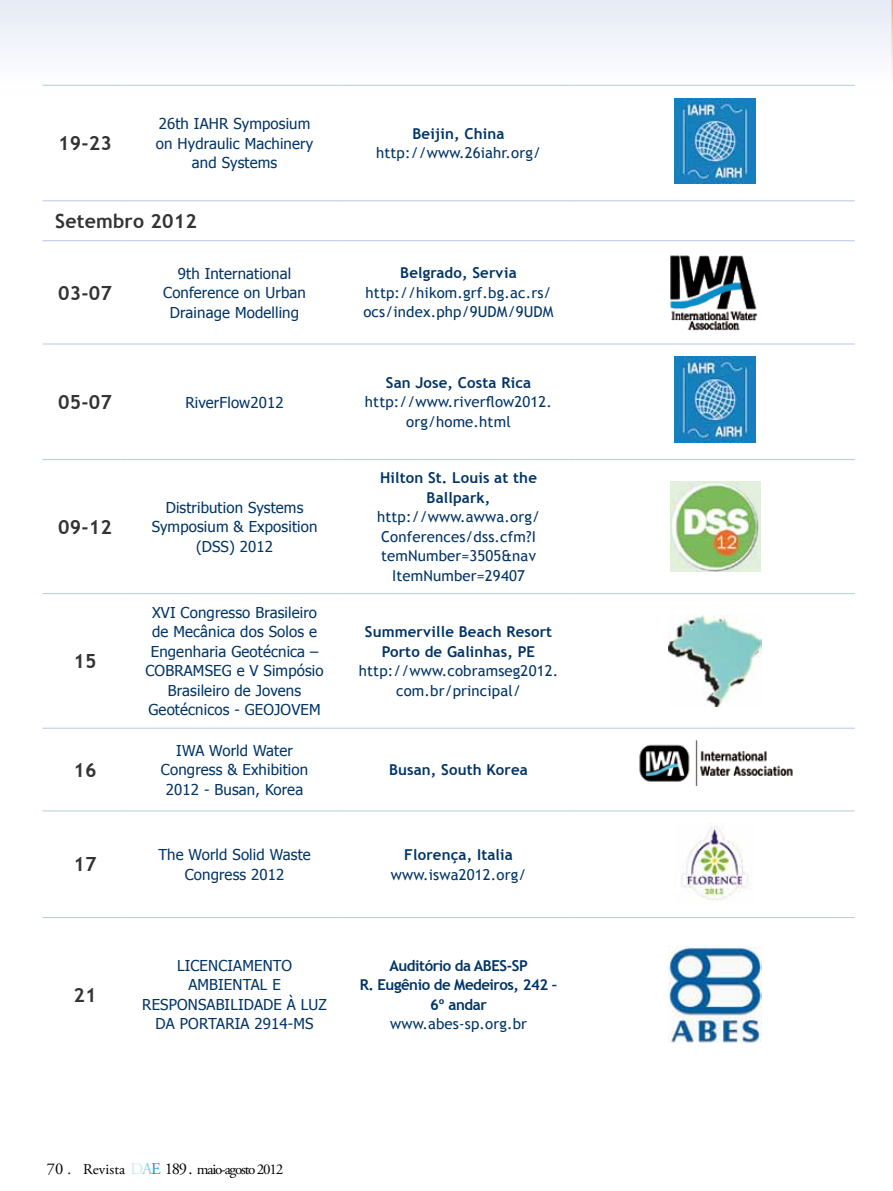
<style>
.page{position:relative;width:893px;height:1191px;background:#fff}
.page>*{position:absolute;margin:0;border:0;box-sizing:border-box;transform-origin:0 0}
.t1{font:700 19.5px "Trebuchet MS";letter-spacing:.01em;color:#333}
.t2{font:15px/19.5px "Tahoma";letter-spacing:.01em;color:#003466;text-align:center}
.t3{font:15px/19.5px "Trebuchet MS";letter-spacing:.01em;color:#003466;text-align:center}
.t4{font:700 15px/19.5px "Trebuchet MS";letter-spacing:.01em;color:#003466;text-align:center}
.t5{font:700 15px/19.5px "Trebuchet MS";letter-spacing:-.03em;color:#003466;text-align:center}
.t6{font:15px "Adobe Garamond Pro";letter-spacing:-.08em;color:#000}
.s1{font-size:16.5px}
.s2{font-size:16.5px;color:#c9e9f8}
.s3{font-size:16.5px;color:#84d0f0}
.s4{font-size:16.5px;color:#009ee0}
</style>
<div class="page">
<hr style="left:43px;top:240px;width:85px;height:1px;background:#b7c8e4">
<hr style="left:128px;top:240px;width:214px;height:1px;background:#b7c8e4">
<hr style="left:342px;top:240px;width:233px;height:1px;background:#b7c8e4">
<hr style="left:575px;top:240px;width:280px;height:1px;background:#b7c8e4">
<hr style="left:43px;top:459px;width:85px;height:1px;background:#b7c8e4">
<hr style="left:128px;top:459px;width:214px;height:1px;background:#b7c8e4">
<hr style="left:342px;top:459px;width:233px;height:1px;background:#b7c8e4">
<hr style="left:575px;top:459px;width:280px;height:1px;background:#b7c8e4">
<hr style="left:43px;top:728px;width:85px;height:1px;background:#b7c8e4">
<hr style="left:128px;top:728px;width:214px;height:1px;background:#b7c8e4">
<hr style="left:342px;top:728px;width:233px;height:1px;background:#b7c8e4">
<hr style="left:575px;top:728px;width:280px;height:1px;background:#b7c8e4">
<hr style="left:43px;top:917px;width:85px;height:1px;background:#b7c8e4">
<hr style="left:128px;top:917px;width:214px;height:1px;background:#b7c8e4">
<hr style="left:342px;top:917px;width:233px;height:1px;background:#b7c8e4">
<hr style="left:575px;top:917px;width:280px;height:1px;background:#b7c8e4">
<hr style="left:43px;top:200px;width:85px;height:1px;background:#b7c8e4">
<hr style="left:128px;top:200px;width:214px;height:1px;background:#b7c8e4">
<hr style="left:342px;top:200px;width:233px;height:1px;background:#b7c8e4">
<hr style="left:575px;top:200px;width:280px;height:1px;background:#b7c8e4">
<hr style="left:43px;top:344px;width:85px;height:1px;background:#b7c8e4">
<hr style="left:128px;top:344px;width:214px;height:1px;background:#b7c8e4">
<hr style="left:342px;top:344px;width:233px;height:1px;background:#b7c8e4">
<hr style="left:575px;top:344px;width:280px;height:1px;background:#b7c8e4">
<hr style="left:43px;top:593px;width:85px;height:1px;background:#b7c8e4">
<hr style="left:128px;top:593px;width:214px;height:1px;background:#b7c8e4">
<hr style="left:342px;top:593px;width:233px;height:1px;background:#b7c8e4">
<hr style="left:575px;top:593px;width:280px;height:1px;background:#b7c8e4">
<hr style="left:43px;top:810px;width:85px;height:1px;background:#b7c8e4">
<hr style="left:128px;top:810px;width:214px;height:1px;background:#b7c8e4">
<hr style="left:342px;top:810px;width:233px;height:1px;background:#b7c8e4">
<hr style="left:575px;top:810px;width:280px;height:1px;background:#b7c8e4">
<img style="left:675px;top:98px;width:81px;height:85px">
<img style="left:670px;top:255px;width:88px;height:76px">
<img style="left:675px;top:357px;width:81px;height:85px">
<img style="left:670px;top:481px;width:90px;height:90px">
<img style="left:669px;top:614px;width:92px;height:92px">
<img style="left:639px;top:741px;width:154px;height:44px">
<img style="left:681px;top:823px;width:67px;height:78px">
<img style="left:668px;top:946px;width:94px;height:96px">
<svg style="left:0;top:0;width:893px;height:86px;fill:#f1f4f9"></svg>
<h1 class="t1" style="left:58px;top:131px;width:55px">19-23</h1>
<p class="t2" style="left:156px;top:113px;width:159px">26th IAHR Symposium on Hydraulic Machinery and Systems</p>
<p class="t4" style="left:412px;top:124px;width:94px">Beijin, China</p>
<p class="t3" style="left:376px;top:143px;width:166px">http://www.26iahr.org/</p>
<h1 class="t1" style="left:55px;top:209px;width:143px">Setembro 2012</h1>
<h1 class="t1" style="left:58px;top:280px;width:55px">03-07</h1>
<p class="t2" style="left:163px;top:263px;width:144px">9th International<br>Conference on Urban<br>Drainage Modelling</p>
<p class="t4" style="left:400px;top:263px;width:118px">Belgrado, Servia</p>
<p class="t3" style="left:363px;top:283px;width:192px;text-align:left">http://hikom.grf.bg.ac.rs/ ocs/index.php/9UDM/9UDM</p>
<h1 class="t1" style="left:58px;top:390px;width:55px">05-07</h1>
<p class="t2" style="left:185px;top:391px;width:100px">RiverFlow2012</p>
<h1 class="t1" style="left:58px;top:515px;width:55px">09-12</h1>
<h1 class="t1" style="left:74px;top:649px;width:25px">15</h1>
<h1 class="t1" style="left:74px;top:757px;width:25px">16</h1>
<p class="t2" style="left:152px;top:497px;width:167px">Distribution Systems<br>Symposium &amp; Exposition (DSS) 2012</p>
<p class="t2" style="left:145px;top:602px;width:180px">XVI Congresso Brasileiro de Mecânica dos Solos e<br>Engenharia Geotécnica –<br>COBRAMSEG e V Simpósio<br>Brasileiro de Jovens<br>Geotécnicos - GEOJOVEM</p>
<p class="t2" style="left:161px;top:740px;width:149px">IWA World Water<br>Congress &amp; Exhibition<br>2012 - Busan, Korea</p>
<p class="t4" style="left:386px;top:373px;width:147px">San Jose, Costa Rica</p>
<p class="t3" style="left:365px;top:392px;width:189px">http://www.riverflow2012. org/home.html</p>
<p class="t4" style="left:380px;top:468px;width:158px">Hilton St. Louis at the<br>Ballpark,</p>
<p class="t3" style="left:377px;top:507px;width:164px">http://www.awwa.org/<br>Conferences/dss.cfm?I temNumber=3505&amp;nav<br>ItemNumber=29407</p>
<p class="t4" style="left:365px;top:622px;width:189px">Summerville Beach Resort<br>Porto de Galinhas, PE</p>
<p class="t3" style="left:359px;top:661px;width:201px">http://www.cobramseg2012. com.br/principal/</p>
<p class="t4" style="left:389px;top:760px;width:140px">Busan, South Korea</p>
<h1 class="t1" style="left:74px;top:852px;width:25px">17</h1>
<p class="t2" style="left:158px;top:844px;width:154px">The World Solid Waste<br>Congress 2012</p>
<p class="t4" style="left:404px;top:845px;width:110px">Florença, Italia</p>
<p class="t3" style="left:391px;top:864px;width:137px">www.iswa2012.org/</p>
<h1 class="t1" style="left:74px;top:982px;width:25px">21</h1>
<p class="t2" style="left:142px;top:955px;width:186px">LICENCIAMENTO<br>AMBIENTAL E<br>RESPONSABILIDADE À LUZ<br>DA PORTARIA 2914-MS</p>
<p class="t5" style="left:360px;top:955px;width:199px">Auditório da ABES-SP<br>R. Eugênio de Medeiros, 242 –<br>6º andar</p>
<p class="t3" style="left:390px;top:1014px;width:138px">www.abes-sp.org.br</p>
<p class="t6" style="left:47px;top:1160px;width:238px"><span class="s1">70</span> . Revista <span class="s2">D</span><span class="s3">A</span><span class="s4">E</span> <span class="s1">189 .</span> maio-agosto 2012</p>
</div>
